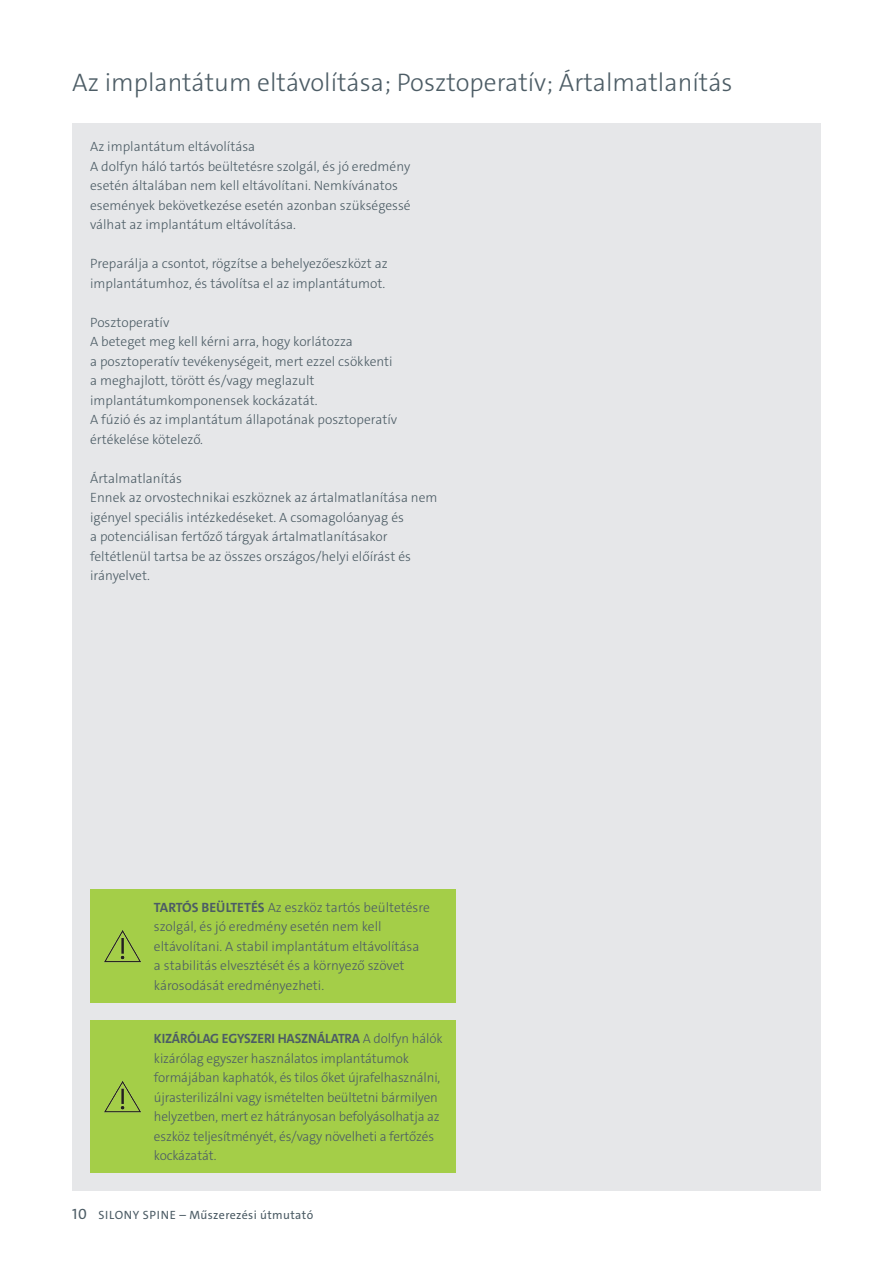
<style>
.page{position:relative;width:893px;height:1263px;background:#fff}
.page>*{position:absolute;margin:0;border:0;box-sizing:border-box;transform-origin:0 0}
.t1{font:300 25.5px "The Sans C4 s";color:#4c5c65}
.t2{font:300 13.5px/19.5px "The Sans C4 s";color:#4c5c65}
.t3{font:12px "The Sans C4 s";letter-spacing:.03em;color:#4c5c65}
.s1{font-weight:700}
.s2{font-size:15px}
</style>
<div class="page">
<div style="left:72px;top:123px;width:749px;height:1068px;background:#e6e7e9"></div>
<div style="left:90px;top:1020px;width:365px;height:153px;background:#a4ce48"></div>
<img style="left:104px;top:1081px;width:37px;height:32px">
<div style="left:90px;top:889px;width:365px;height:114px;background:#a4ce48"></div>
<img style="left:104px;top:930px;width:37px;height:33px">
<h1 class="t1" style="left:72px;top:66px;width:662px">Az implantátum eltávolítása; Posztoperatív; Ártalmatlanítás</h1>
<p class="t2" style="left:90px;top:137px;width:322px">Az implantátum eltávolítása<br>A dolfyn háló tartós beültetésre szolgál, és jó eredmény esetén általában nem kell eltávolítani. Nemkívánatos események bekövetkezése esetén azonban szükségessé válhat az implantátum eltávolítása.</p>
<p class="t2" style="left:90px;top:254px;width:299px">Preparálja a csontot, rögzítse a behelyezőeszközt az implantátumhoz, és távolítsa el az implantátumot.</p>
<p class="t2" style="left:90px;top:312px;width:308px">Posztoperatív<br>A beteget meg kell kérni arra, hogy korlátozza<br>a posztoperatív tevékenységeit, mert ezzel csökkenti a meghajlott, törött és/vagy meglazult implantátumkomponensek kockázatát.<br>A fúzió és az implantátum állapotának posztoperatív értékelése kötelező.</p>
<p class="t2" style="left:90px;top:468px;width:349px">Ártalmatlanítás<br>Ennek az orvostechnikai eszköznek az ártalmatlanítása nem igényel speciális intézkedéseket. A csomagolóanyag és<br>a potenciálisan fertőző tárgyak ártalmatlanításakor feltétlenül tartsa be az összes országos/helyi előírást és irányelvet.</p>
<p class="t2" style="left:154px;top:897px;width:277px"><span class="s1">TARTÓS BEÜLTETÉS</span> Az eszköz tartós beültetésre szolgál, és jó eredmény esetén nem kell eltávolítani. A stabil implantátum eltávolítása a stabilitás elvesztését és a környező szövet károsodását eredményezheti.</p>
<p class="t2" style="left:154px;top:1029px;width:290px"><span class="s1">KIZÁRÓLAG EGYSZERI HASZNÁLATRA</span> A dolfyn hálók kizárólag egyszer használatos implantátumok formájában kaphatók, és tilos őket újrafelhasználni, újrasterilizálni vagy ismételten beültetni bármilyen helyzetben, mert ez hátrányosan befolyásolhatja az eszköz teljesítményét, és/vagy növelheti a fertőzés kockázatát.</p>
<p class="t3" style="left:72px;top:1207px;width:242px"><span class="s2">10</span> SILONY SPINE – Műszerezési útmutató</p>
</div>
